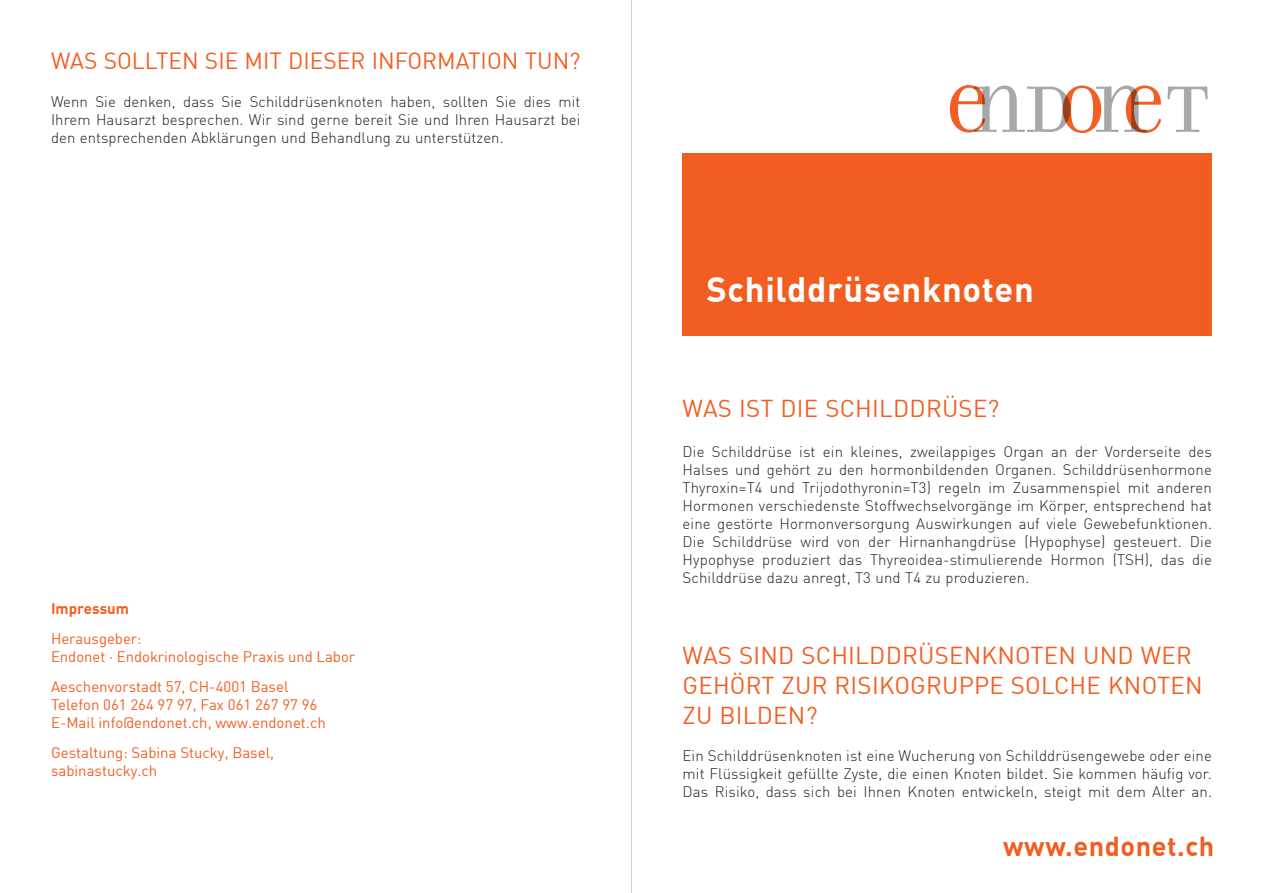
<style>
.page{position:relative;width:1263px;height:893px;background:#fff}
.page>*{position:absolute;margin:0;border:0;box-sizing:border-box;transform-origin:0 0}
.t1{font:700 34.5px "DIN Offc";letter-spacing:.02em;color:#fff}
.t2{font:700 27px "DIN Offc";letter-spacing:.02em;color:#f25e21}
.t3{font:24px/30px "DIN Offc";letter-spacing:.01em;color:#f25e21}
.t4{font:22.95px "DIN Offc";color:#f25e21}
.t5{font:300 15px/18px "DIN Offc";letter-spacing:.01em;color:#231f20;text-align:justify}
.t6{font:15px/18px "DIN Offc";color:#f25e21}
.t7{font:700 15px "DIN Offc";color:#f25e21}
</style>
<div class="page">
<div style="left:682px;top:153px;width:530px;height:183px;background:#f25e21"></div>
<svg style="left:950px;top:85px;width:211px;height:48px"></svg>
<svg style="left:1167px;top:86px;width:41px;height:46px"></svg>
<hr style="left:631px;top:0;width:1px;height:893px;background:#d1d2d4">
<h3 class="t4" style="left:51px;top:46px;width:531px">WAS SOLLTEN SIE MIT DIESER INFORMATION TUN?</h3>
<p class="t5" style="left:51px;top:92px;width:531px">Wenn Sie denken, dass Sie Schilddrüsenknoten haben, sollten Sie dies mit Ihrem Hausarzt besprechen. Wir sind gerne bereit Sie und Ihren Hausarzt bei den entsprechenden Abklärungen und Behandlung zu unterstützen.</p>
<p class="t7" style="left:51px;top:599px;width:79px">Impressum</p>
<p class="t6" style="left:51px;top:629px;width:306px">Herausgeber:<br>Endonet · Endokrinologische Praxis und Labor</p>
<p class="t6" style="left:51px;top:677px;width:276px">Aeschenvorstadt 57, CH-4001 Basel<br>Telefon 061 264 97 97, Fax 061 267 97 96<br>E-Mail info@endonet.ch, www.endonet.ch</p>
<p class="t6" style="left:51px;top:743px;width:225px">Gestaltung: Sabina Stucky, Basel, sabinastucky.ch</p>
<h1 class="t1" style="left:706px;top:267px;width:329px">Schilddrüsenknoten</h1>
<h3 class="t3" style="left:682px;top:393px;width:319px">WAS IST DIE SCHILDDRÜSE?</h3>
<p class="t5" style="left:682px;top:442px;width:531px">Die Schilddrüse ist ein kleines, zweilappiges Organ an der Vorderseite des Halses und gehört zu den hormonbildenden Organen. Schilddrüsenhormone Thyroxin=T4 und Trijodothyronin=T3) regeln im Zusammenspiel mit anderen Hormonen verschiedenste Stoffwechselvorgänge im Körper, entsprechend hat eine gestörte Hormonversorgung Auswirkungen auf viele Gewebefunktionen.<br>Die Schilddrüse wird von der Hirnanhangdrüse (Hypophyse) gesteuert. Die Hypophyse produziert das Thyreoidea-stimulierende Hormon (TSH), das die Schilddrüse dazu anregt, T3 und T4 zu produzieren.</p>
<h3 class="t3" style="left:682px;top:640px;width:522px">WAS SIND SCHILDDRÜSENKNOTEN UND WER<br>GEHÖRT ZUR RISIKOGRUPPE SOLCHE KNOTEN<br>ZU BILDEN?</h3>
<p class="t5" style="left:682px;top:746px;width:531px">Ein Schilddrüsenknoten ist eine Wucherung von Schilddrüsengewebe oder eine mit Flüssigkeit gefüllte Zyste, die einen Knoten bildet. Sie kommen häufig vor.<br>Das Risiko, dass sich bei Ihnen Knoten entwickeln, steigt mit dem Alter an.</p>
<h2 class="t2" style="left:1003px;top:828px;width:213px">www.endonet.ch</h2>
</div>
